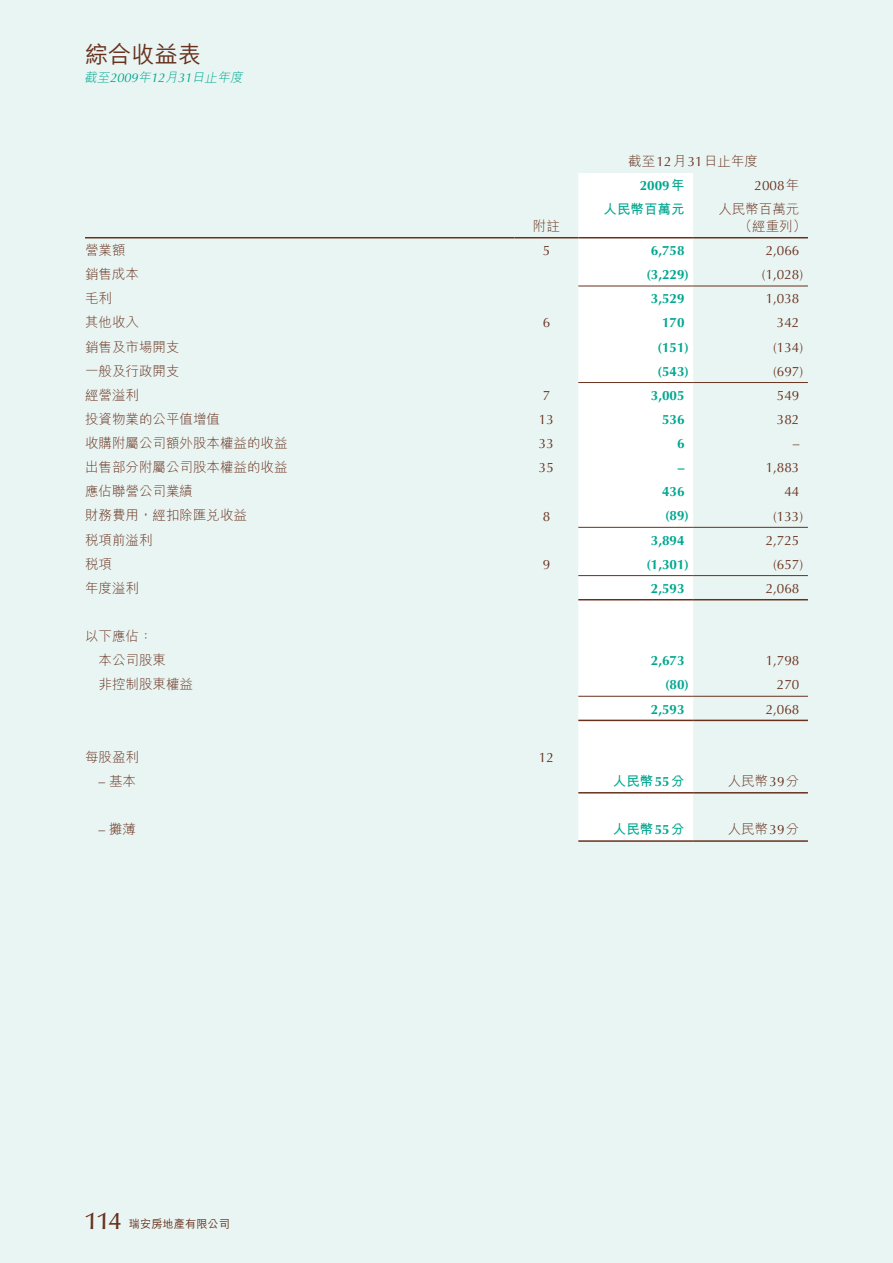
<style>
.page{position:relative;width:893px;height:1263px;background:#e9f5f3}
.page>*{position:absolute;margin:0;border:0;box-sizing:border-box;transform-origin:0 0}
.t1{font:500 24px "Optima";color:#68311e}
.t2{font:500 23.25px "M Hei HK";color:#68311e}
.t3{font:300 13.5px/16.5px "M Hei HK";color:#68311e}
.t4{font:13.5px "Optima";color:#68311e}
.t5{font:700 13.5px "Optima";color:#00a78f}
.t6{font:700 13.5px "M Hei HK";color:#00a78f}
.t7{font:italic 300 12.75px "M Hei HK";color:#00a78f}
.t8{font:500 11.25px "M Hei HK";color:#68311e}
.s1{font-family:"Optima";font-weight:400}
.s2{font-family:"M Hei HK"}
.s3{font-family:"M Hei HK";font-weight:300}
.s4{font-family:"Optima"}
</style>
<div class="page">
<div style="left:578px;top:173px;width:115px;height:667px;background:#fff"></div>
<hr style="left:85px;top:237px;width:429px;height:1px;background:#68311e">
<hr style="left:514px;top:237px;width:64px;height:1px;background:#68311e">
<hr style="left:578px;top:237px;width:115px;height:1px;background:#68311e">
<hr style="left:693px;top:237px;width:115px;height:1px;background:#68311e">
<hr style="left:578px;top:840px;width:115px;height:2px;background:#68311e">
<hr style="left:693px;top:840px;width:115px;height:2px;background:#68311e">
<hr style="left:578px;top:599px;width:115px;height:1px;background:#68311e">
<hr style="left:693px;top:599px;width:115px;height:1px;background:#68311e">
<hr style="left:578px;top:720px;width:115px;height:1px;background:#68311e">
<hr style="left:693px;top:720px;width:115px;height:1px;background:#68311e">
<hr style="left:578px;top:792px;width:115px;height:1px;background:#68311e">
<hr style="left:693px;top:792px;width:115px;height:1px;background:#68311e">
<hr style="left:578px;top:696px;width:115px;height:1px;background:#68311e">
<hr style="left:693px;top:696px;width:115px;height:1px;background:#68311e">
<hr style="left:578px;top:527px;width:115px;height:1px;background:#68311e">
<hr style="left:693px;top:527px;width:115px;height:1px;background:#68311e">
<hr style="left:578px;top:575px;width:115px;height:1px;background:#68311e">
<hr style="left:693px;top:575px;width:115px;height:1px;background:#68311e">
<hr style="left:578px;top:382px;width:115px;height:1px;background:#68311e">
<hr style="left:693px;top:382px;width:115px;height:1px;background:#68311e">
<hr style="left:578px;top:286px;width:115px;height:1px;background:#68311e">
<hr style="left:693px;top:286px;width:115px;height:1px;background:#68311e">
<h2 class="t2" style="left:85px;top:38px;width:118px">綜合收益表</h2>
<p class="t7" style="left:84px;top:69px;width:163px">截至<span class="s1">2009</span>年<span class="s1">12</span>月<span class="s1">31</span>日止年度</p>
<p class="t3" style="left:533px;top:217px;width:28px">附註</p>
<p class="t3" style="left:628px;top:152px;width:131px">截至<span class="s1">12</span>月<span class="s1">31</span>日止年度</p>
<p class="t5" style="left:640px;top:178px;width:46px">2009<span class="s2">年</span></p>
<p class="t4" style="left:754px;top:178px;width:46px">2008<span class="s3">年</span></p>
<p class="t6" style="left:604px;top:200px;width:82px">人民幣百萬元</p>
<p class="t3" style="left:739px;top:201px;width:69px;text-indent:-20px">人民幣百萬元（經重列）</p>
<p class="t3" style="left:85px;top:241px;width:42px">營業額</p>
<p class="t4" style="left:543px;top:243px;width:9px">5</p>
<p class="t5" style="left:651px;top:243px;width:35px">6,758</p>
<p class="t4" style="left:766px;top:243px;width:35px">2,066</p>
<p class="t3" style="left:85px;top:265px;width:55px">銷售成本</p>
<p class="t5" style="left:646px;top:267px;width:44px">(3,229)</p>
<p class="t4" style="left:762px;top:267px;width:43px">(1,028)</p>
<p class="t3" style="left:85px;top:289px;width:28px">毛利</p>
<p class="t5" style="left:651px;top:291px;width:35px">3,529</p>
<p class="t4" style="left:766px;top:291px;width:35px">1,038</p>
<p class="t3" style="left:85px;top:314px;width:55px">其他收入</p>
<p class="t4" style="left:543px;top:315px;width:9px">6</p>
<p class="t5" style="left:662px;top:315px;width:24px">170</p>
<p class="t4" style="left:777px;top:315px;width:24px">342</p>
<p class="t3" style="left:85px;top:338px;width:96px">銷售及市場開支</p>
<p class="t5" style="left:658px;top:339px;width:33px">(151)</p>
<p class="t4" style="left:773px;top:339px;width:32px">(134)</p>
<p class="t3" style="left:85px;top:362px;width:96px">一般及行政開支</p>
<p class="t5" style="left:658px;top:363px;width:33px">(543)</p>
<p class="t4" style="left:773px;top:363px;width:32px">(697)</p>
<p class="t3" style="left:85px;top:386px;width:55px">經營溢利</p>
<p class="t4" style="left:543px;top:387px;width:9px">7</p>
<p class="t5" style="left:651px;top:387px;width:35px">3,005</p>
<p class="t4" style="left:777px;top:387px;width:24px">549</p>
<p class="t3" style="left:85px;top:410px;width:136px">投資物業的公平值增值</p>
<p class="t4" style="left:539px;top:412px;width:17px">13</p>
<p class="t5" style="left:662px;top:411px;width:24px">536</p>
<p class="t4" style="left:777px;top:412px;width:24px">382</p>
<p class="t3" style="left:85px;top:434px;width:204px">收購附屬公司額外股本權益的收益</p>
<p class="t4" style="left:539px;top:436px;width:17px">33</p>
<p class="t5" style="left:677px;top:436px;width:9px">6</p>
<p class="t4" style="left:793px;top:436px;width:8px">–</p>
<p class="t3" style="left:85px;top:458px;width:204px">出售部分附屬公司股本權益的收益</p>
<p class="t4" style="left:539px;top:460px;width:17px">35</p>
<p class="t5" style="left:678px;top:460px;width:8px">–</p>
<p class="t4" style="left:766px;top:460px;width:35px">1,883</p>
<p class="t3" style="left:85px;top:483px;width:109px">應佔聯營公司業績</p>
<p class="t5" style="left:662px;top:484px;width:24px">436</p>
<p class="t4" style="left:784px;top:484px;width:17px">44</p>
<p class="t3" style="left:85px;top:507px;width:163px">財務費用，經扣除匯兌收益</p>
<p class="t4" style="left:543px;top:508px;width:9px">8</p>
<p class="t5" style="left:665px;top:508px;width:26px">(89)</p>
<p class="t4" style="left:773px;top:508px;width:32px">(133)</p>
<p class="t3" style="left:85px;top:531px;width:69px">稅項前溢利</p>
<p class="t5" style="left:651px;top:532px;width:35px">3,894</p>
<p class="t4" style="left:766px;top:532px;width:35px">2,725</p>
<p class="t3" style="left:85px;top:555px;width:28px">稅項</p>
<p class="t4" style="left:543px;top:556px;width:9px">9</p>
<p class="t5" style="left:646px;top:556px;width:44px">(1,301)</p>
<p class="t4" style="left:773px;top:556px;width:32px">(657)</p>
<p class="t3" style="left:85px;top:579px;width:55px">年度溢利</p>
<p class="t5" style="left:651px;top:580px;width:35px">2,593</p>
<p class="t4" style="left:766px;top:580px;width:35px">2,068</p>
<p class="t3" style="left:99px;top:623px;width:69px;line-height:24.2px;text-indent:-14px">以下應佔：本公司股東</p>
<p class="t5" style="left:651px;top:653px;width:35px">2,673</p>
<p class="t4" style="left:766px;top:653px;width:35px">1,798</p>
<p class="t3" style="left:99px;top:676px;width:96px">非控制股東權益</p>
<p class="t5" style="left:665px;top:677px;width:26px">(80)</p>
<p class="t4" style="left:777px;top:677px;width:24px">270</p>
<p class="t5" style="left:651px;top:701px;width:35px">2,593</p>
<p class="t4" style="left:766px;top:701px;width:35px">2,068</p>
<p class="t3" style="left:85px;top:748px;width:55px">每股盈利</p>
<p class="t4" style="left:539px;top:749px;width:17px">12</p>
<p class="t3" style="left:99px;top:772px;width:39px"><span class="s1">–</span> 基本</p>
<p class="t6" style="left:613px;top:771px;width:73px">人民幣<span class="s4">55</span>分</p>
<p class="t3" style="left:728px;top:772px;width:73px">人民幣<span class="s1">39</span>分</p>
<p class="t3" style="left:99px;top:820px;width:39px"><span class="s1">–</span> 攤薄</p>
<p class="t6" style="left:613px;top:819px;width:73px">人民幣<span class="s4">55</span>分</p>
<p class="t3" style="left:728px;top:820px;width:73px">人民幣<span class="s1">39</span>分</p>
<h1 class="t1" style="left:85px;top:1207px;width:13px">114</h1>
<p class="t8" style="left:129px;top:1215px;width:103px">瑞安房地產有限公司</p>
</div>
